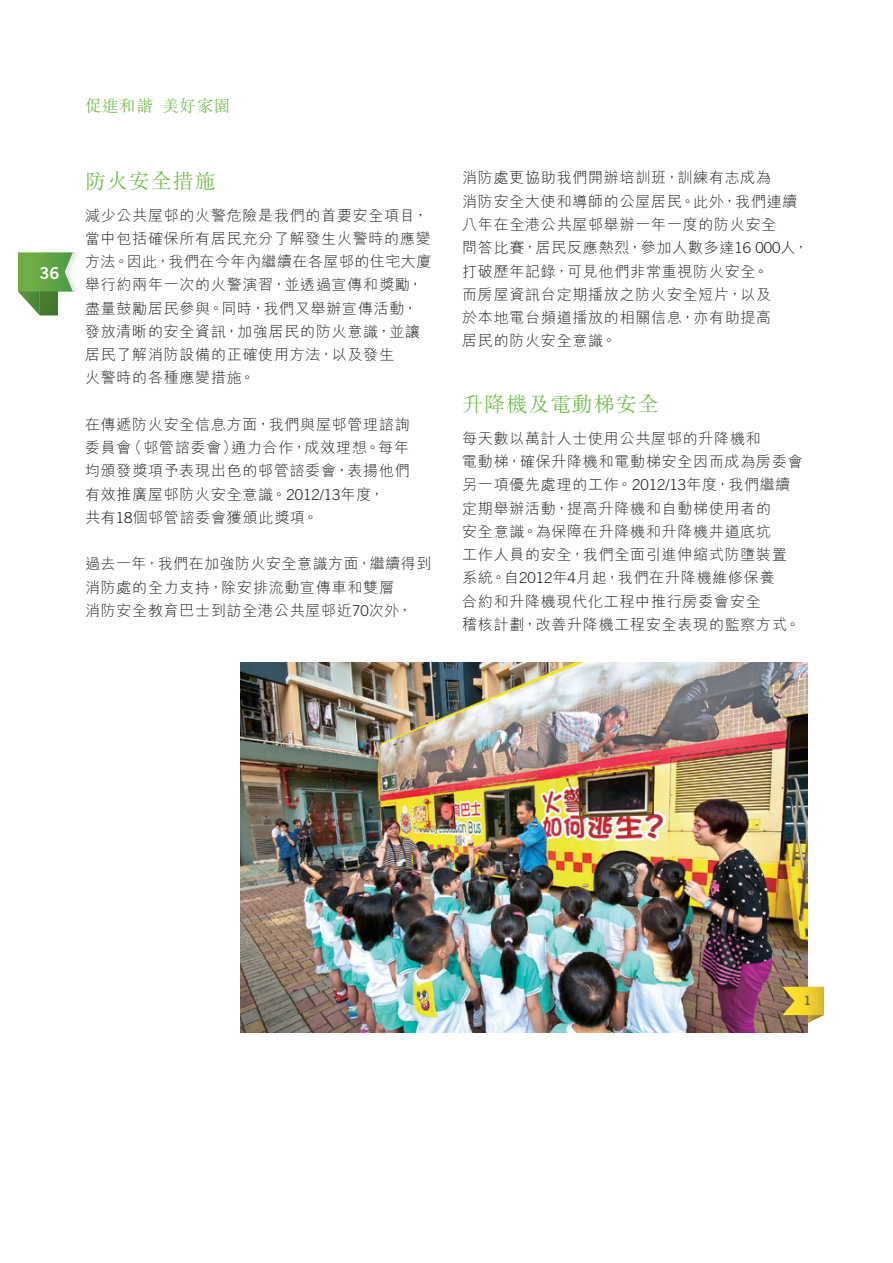
<style>
.page{position:relative;width:893px;height:1263px;background:#fff}
.page>*{position:absolute;margin:0;border:0;box-sizing:border-box;transform-origin:0 0}
.Heading_1{font:300 21px "M Sung HK";letter-spacing:.045em;color:#6cbd45}
.t1{font:300 16.5px "M Sung HK";letter-spacing:.04em;color:#6cbd45}
.t2{font:16.5px "Trade Gothic LT Std Bd 2";color:#fff}
.Body_Text{font:300 15px/23.2px "M Hei HK";letter-spacing:.05em;color:#231f20}
.t3{font:12.75px "Trade Gothic LT Std Bd 2";color:#636366}
.s1{font-family:"Trade Gothic LT Std"}
</style>
<div class="page">
<svg style="left:18px;top:252px;width:59px;height:63px"></svg>
<img style="left:240px;top:663px;width:568px;height:369px">
<svg style="left:778px;top:987px;width:46px;height:36px;background:#caaf44"></svg>
<p class="t2" style="left:40px;top:263px;width:21px">36</p>
<p class="t1" style="left:85px;top:94px;width:147px">促進和諧美好家園</p>
<p class="Heading_1" style="left:85px;top:166px;width:132px">防火安全措施</p>
<p class="Body_Text" style="left:85px;top:203px;width:348px">減少公共屋邨的火警危險是我們的首要安全項目，當中包括確保所有居民充分了解發生火警時的應變方法。因此，我們在今年內繼續在各屋邨的住宅大廈舉行約兩年一次的火警演習，並透過宣傳和獎勵，盡量鼓勵居民參與。同時，我們又舉辦宣傳活動，發放清晰的安全資訊，加強居民的防火意識，並讓居民了解消防設備的正確使用方法，以及發生<br>火警時的各種應變措施。</p>
<p class="Body_Text" style="left:85px;top:412px;width:326px">在傳遞防火安全信息方面，我們與屋邨管理諮詢委員會（邨管諮委會）通力合作，成效理想。每年均頒發獎項予表現出色的邨管諮委會，表揚他們有效推廣屋邨防火安全意識。<span class="s1">2012/13</span>年度，<br>共有<span class="s1">18</span>個邨管諮委會獲頒此獎項。</p>
<p class="Body_Text" style="left:85px;top:552px;width:348px">過去一年，我們在加強防火安全意識方面，繼續得到消防處的全力支持，除安排流動宣傳車和雙層<br>消防安全教育巴士到訪全港公共屋邨近<span class="s1">70</span>次外，</p>
<p class="Body_Text" style="left:462px;top:166px;width:348px">消防處更協助我們開辦培訓班，訓練有志成為<br>消防安全大使和導師的公屋居民。此外，我們連續八年在全港公共屋邨舉辦一年一度的防火安全<br>問答比賽，居民反應熱烈，參加人數多達<span class="s1">16 000</span>人，打破歷年記錄，可見他們非常重視防火安全。<br>而房屋資訊台定期播放之防火安全短片，以及<br>於本地電台頻道播放的相關信息，亦有助提高<br>居民的防火安全意識。</p>
<p class="Heading_1" style="left:462px;top:390px;width:198px">升降機及電動梯安全</p>
<p class="Body_Text" style="left:462px;top:426px;width:342px">每天數以萬計人士使用公共屋邨的升降機和<br>電動梯，確保升降機和電動梯安全因而成為房委會另一項優先處理的工作。<span class="s1">2012/13</span>年度，我們繼續定期舉辦活動，提高升降機和自動梯使用者的<br>安全意識。為保障在升降機和升降機井道底坑<br>工作人員的安全，我們全面引進伸縮式防墮裝置系統。自<span class="s1">2012</span>年<span class="s1">4</span>月起，我們在升降機維修保養<br>合約和升降機現代化工程中推行房委會安全<br>稽核計劃，改善升降機工程安全表現的監察方式。</p>
<p class="t3" style="left:803px;top:992px;width:9px">1</p>
</div>
